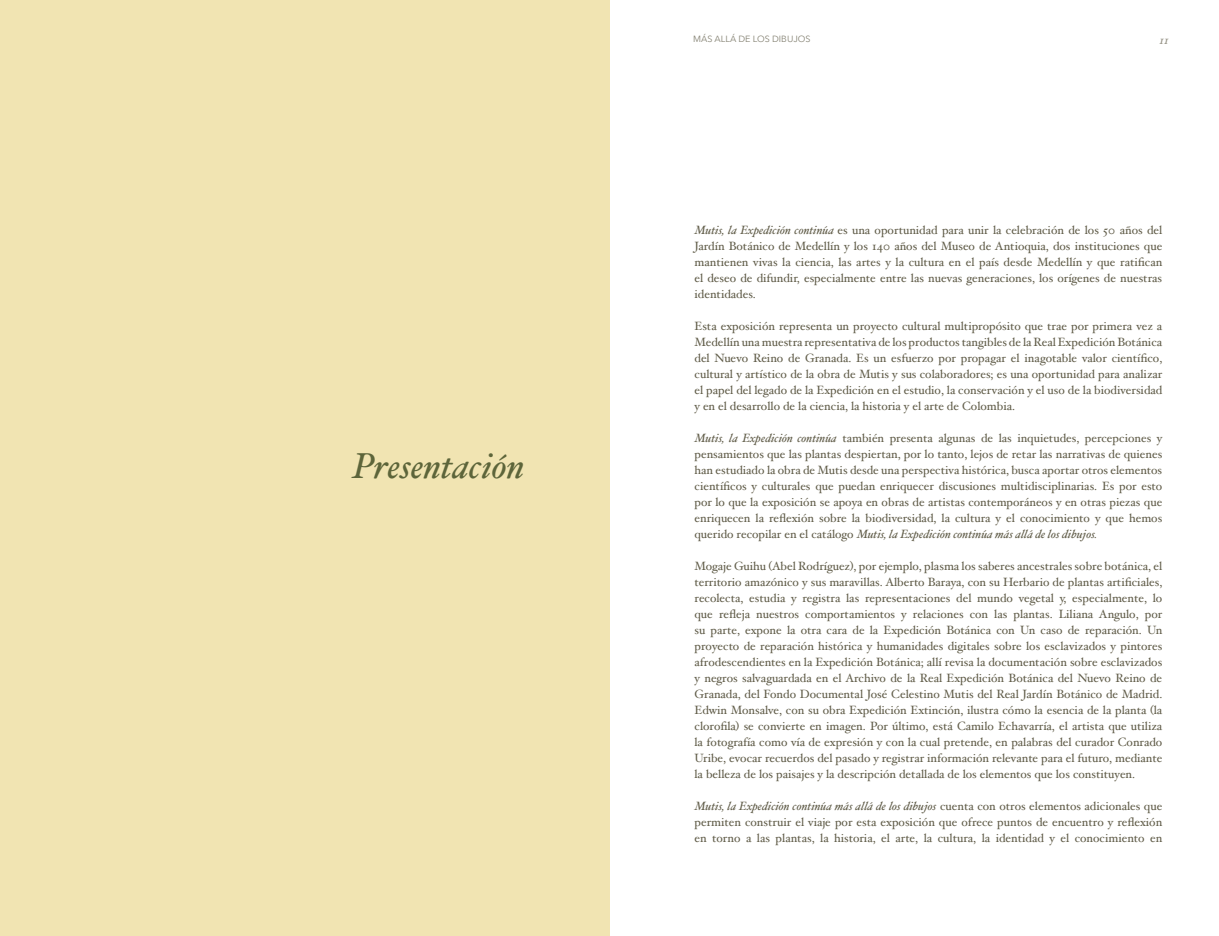
<style>
.page{position:relative;width:1219px;height:936px;background:#fff}
.page>*{position:absolute;margin:0;border:0;box-sizing:border-box;transform-origin:0 0}
.t1{font:italic 36px "Hoefler Text";color:#5d653a}
.t2{font:12px/16px "Hoefler Text";color:#605c48;text-align:justify}
.t3{font:italic 12px "Hoefler Text";color:#959285}
.t4{font:9px "Avenir Next";color:#838071}
.s1{font-style:italic}
</style>
<div class="page">
<div style="left:0;top:0;width:609px;height:935px;background:#f1e4b2"></div>
<h1 class="t1" style="left:353px;top:444px;width:173px">Presentación</h1>
<p class="t4" style="left:693px;top:31px;width:119px">MÁS ALLÁ DE LOS DIBUJOS</p>
<p class="t3" style="left:1159px;top:33px;width:11px">11</p>
<p class="t2" style="left:694px;top:222px;width:469px"><span class="s1">Mutis, la Expedición continúa</span> es una oportunidad para unir la celebración de los 50 años del Jardín Botánico de Medellín y los 140 años del Museo de Antioquia, dos instituciones que mantienen vivas la ciencia, las artes y la cultura en el país desde Medellín y que ratifican el deseo de difundir, especialmente entre las nuevas generaciones, los orígenes de nuestras identidades.</p>
<p class="t2" style="left:694px;top:318px;width:469px">Esta exposición representa un proyecto cultural multipropósito que trae por primera vez a Medellín una muestra representativa de los productos tangibles de la Real Expedición Botánica del Nuevo Reino de Granada. Es un esfuerzo por propagar el inagotable valor científico, cultural y artístico de la obra de Mutis y sus colaboradores; es una oportunidad para analizar el papel del legado de la Expedición en el estudio, la conservación y el uso de la biodiversidad y en el desarrollo de la ciencia, la historia y el arte de Colombia.</p>
<p class="t2" style="left:694px;top:430px;width:469px"><span class="s1">Mutis, la Expedición continúa</span> también presenta algunas de las inquietudes, percepciones y pensamientos que las plantas despiertan, por lo tanto, lejos de retar las narrativas de quienes han estudiado la obra de Mutis desde una perspectiva histórica, busca aportar otros elementos científicos y culturales que puedan enriquecer discusiones multidisciplinarias. Es por esto por lo que la exposición se apoya en obras de artistas contemporáneos y en otras piezas que enriquecen la reflexión sobre la biodiversidad, la cultura y el conocimiento y que hemos querido recopilar en el catálogo <span class="s1">Mutis, la Expedición continúa más allá de los dibujos.</span></p>
<p class="t2" style="left:694px;top:558px;width:469px">Mogaje Guihu (Abel Rodríguez), por ejemplo, plasma los saberes ancestrales sobre botánica, el territorio amazónico y sus maravillas. Alberto Baraya, con su Herbario de plantas artificiales, recolecta, estudia y registra las representaciones del mundo vegetal y, especialmente, lo que refleja nuestros comportamientos y relaciones con las plantas. Liliana Angulo, por su parte, expone la otra cara de la Expedición Botánica con Un caso de reparación. Un proyecto de reparación histórica y humanidades digitales sobre los esclavizados y pintores afrodescendientes en la Expedición Botánica; allí revisa la documentación sobre esclavizados y negros salvaguardada en el Archivo de la Real Expedición Botánica del Nuevo Reino de Granada, del Fondo Documental José Celestino Mutis del Real Jardín Botánico de Madrid.<br>Edwin Monsalve, con su obra Expedición Extinción, ilustra cómo la esencia de la planta (la clorofila) se convierte en imagen. Por último, está Camilo Echavarría, el artista que utiliza la fotografía como vía de expresión y con la cual pretende, en palabras del curador Conrado Uribe, evocar recuerdos del pasado y registrar información relevante para el futuro, mediante la belleza de los paisajes y la descripción detallada de los elementos que los constituyen.</p>
<p class="t2" style="left:694px;top:797px;width:469px"><span class="s1">Mutis, la Expedición continúa más allá de los dibujos</span> cuenta con otros elementos adicionales que permiten construir el viaje por esta exposición que ofrece puntos de encuentro y reflexión en torno a las plantas, la historia, el arte, la cultura, la identidad y el conocimiento en</p>
</div>
